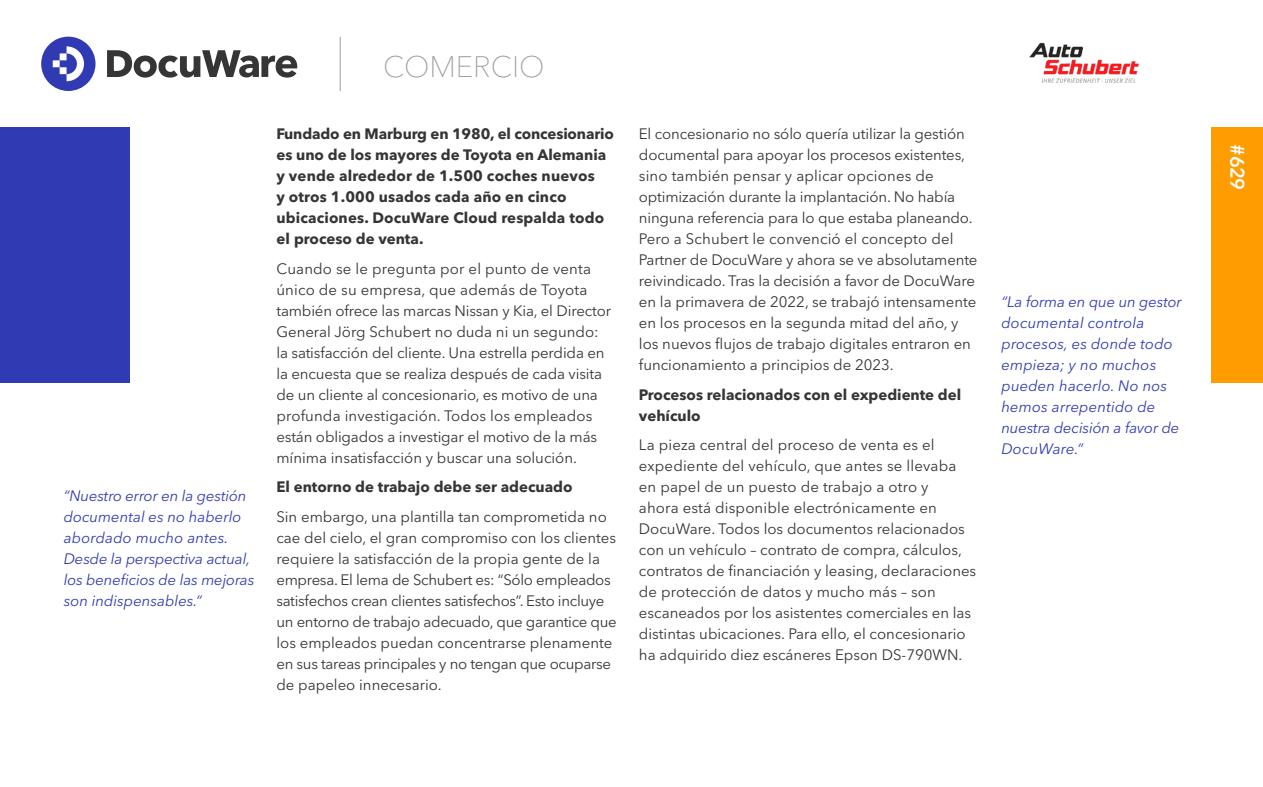
<style>
.page{position:relative;width:1263px;height:787px;background:#fff}
.page>*{position:absolute;margin:0;border:0;box-sizing:border-box;transform-origin:0 0}
.t1{font:100 29.4px "Avenir Next LT Pro";color:#9e9e9e}
.t2{font:600 19.5px "Avenir Next LT Pro";color:#fff}
.t3{font:15px/21px "Avenir Next LT Pro";color:#353535}
.t4{font:italic 15px/21px "Avenir Next LT Pro";color:#303ab2}
.t5{font:700 15px/21px "Avenir Next LT Pro";color:#353535}
</style>
<div class="page">
<svg style="left:41px;top:37px;width:55px;height:54px"></svg>
<svg style="left:107px;top:50px;width:190px;height:28px"></svg>
<hr style="left:340px;top:37px;width:1px;height:54px;background:#9e9e9e">
<div style="left:1212px;top:128px;width:51px;height:255px;background:#ff9d00"></div>
<div style="left:0;top:128px;width:130px;height:255px;background:#303ab2"></div>
<img style="left:1029px;top:42px;width:110px;height:41px">
<p class="t4" style="left:64px;top:485px;width:192px">“Nuestro error en la gestión documental es no haberlo abordado mucho antes.<br>Desde la perspectiva actual, los beneficios de las mejoras son indispensables.”</p>
<h1 class="t1" style="left:383px;top:49px;width:163px">COMERCIO</h1>
<p class="t5" style="left:276px;top:123px;width:339px">Fundado en Marburg en 1980, el concesionario es uno de los mayores de Toyota en Alemania y vende alrededor de 1.500 coches nuevos<br>y otros 1.000 usados cada año en cinco ubicaciones. DocuWare Cloud respalda todo el proceso de venta.</p>
<p class="t3" style="left:276px;top:258px;width:336px">Cuando se le pregunta por el punto de venta único de su empresa, que además de Toyota también ofrece las marcas Nissan y Kia, el Director General Jörg Schubert no duda ni un segundo: la satisfacción del cliente. Una estrella perdida en la encuesta que se realiza después de cada visita de un cliente al concesionario, es motivo de una profunda investigación. Todos los empleados están obligados a investigar el motivo de la más mínima insatisfacción y buscar una solución.</p>
<p class="t5" style="left:276px;top:476px;width:298px">El entorno de trabajo debe ser adecuado</p>
<p class="t3" style="left:276px;top:506px;width:342px">Sin embargo, una plantilla tan comprometida no cae del cielo, el gran compromiso con los clientes requiere la satisfacción de la propia gente de la empresa. El lema de Schubert es: “Sólo empleados satisfechos crean clientes satisfechos”. Esto incluye un entorno de trabajo adecuado, que garantice que los empleados puedan concentrarse plenamente en sus tareas principales y no tengan que ocuparse de papeleo innecesario.</p>
<p class="t3" style="left:639px;top:123px;width:340px">El concesionario no sólo quería utilizar la gestión documental para apoyar los procesos existentes, sino también pensar y aplicar opciones de optimización durante la implantación. No había ninguna referencia para lo que estaba planeando.<br>Pero a Schubert le convenció el concepto del Partner de DocuWare y ahora se ve absolutamente reivindicado. Tras la decisión a favor de DocuWare en la primavera de 2022, se trabajó intensamente en los procesos en la segunda mitad del año, y los nuevos flujos de trabajo digitales entraron en funcionamiento a principios de 2023.</p>
<p class="t5" style="left:639px;top:384px;width:324px">Procesos relacionados con el expediente del vehículo</p>
<p class="t3" style="left:639px;top:434px;width:339px">La pieza central del proceso de venta es el expediente del vehículo, que antes se llevaba en papel de un puesto de trabajo a otro y<br>ahora está disponible electrónicamente en DocuWare. Todos los documentos relacionados con un vehículo – contrato de compra, cálculos, contratos de financiación y leasing, declaraciones de protección de datos y mucho más – son escaneados por los asistentes comerciales en las distintas ubicaciones. Para ello, el concesionario ha adquirido diez escáneres Epson DS-790WN.</p>
<p class="t4" style="left:1001px;top:291px;width:182px">“La forma en que un gestor documental controla procesos, es donde todo empieza; y no muchos pueden hacerlo. No nos hemos arrepentido de nuestra decisión a favor de<br>DocuWare.”</p>
<h2 class="t2" style="left:1249px;top:144px;width:47px;rotate:90deg">#629</h2>
</div>
